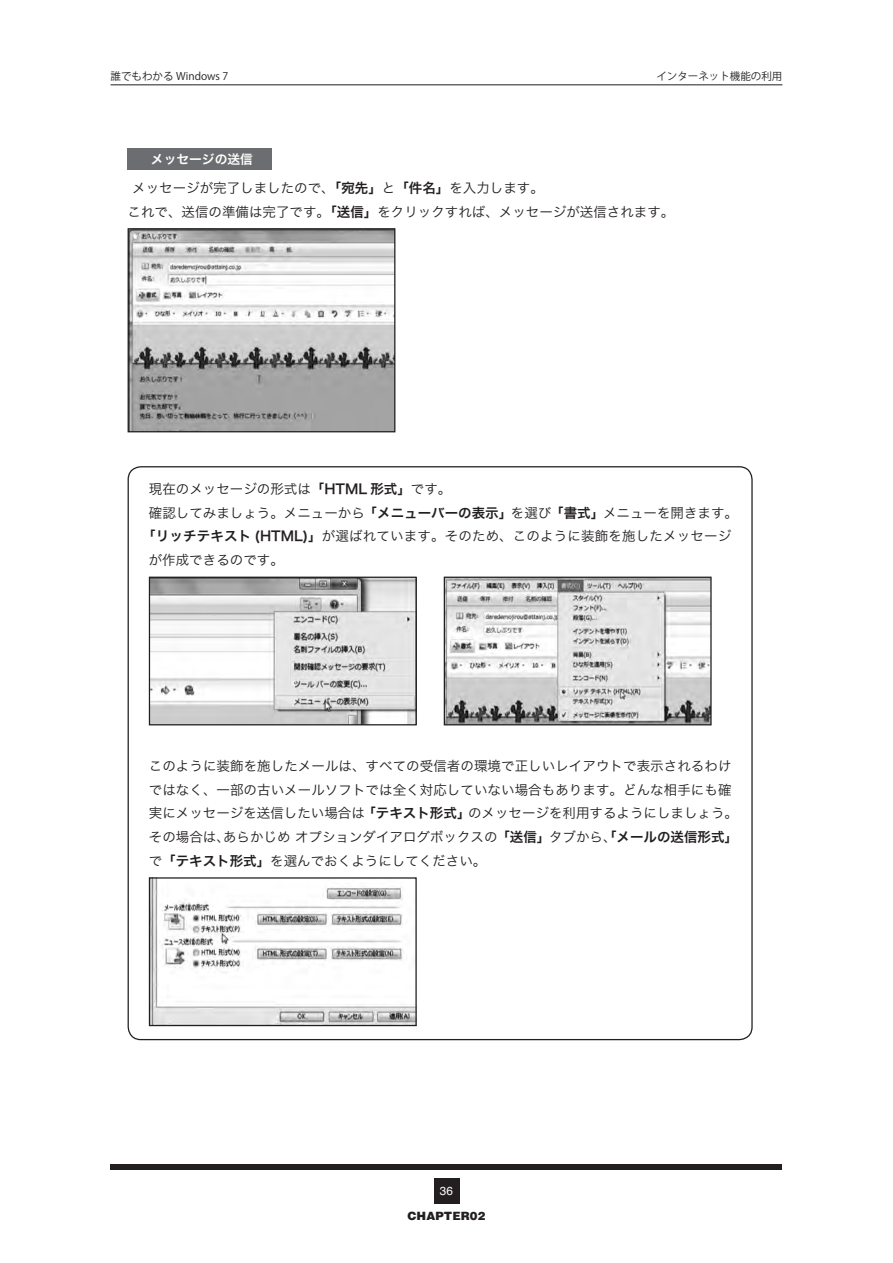
<style>
.page{position:relative;width:893px;height:1263px;background:#fff}
.page>*{position:absolute;margin:0;border:0;box-sizing:border-box;transform-origin:0 0}
.t1{font:13.5px/23.7px "Hira Kaku Pro W3";color:#231f20}
.t2{font:12.75px "Hira Kaku Pro W6";color:#fff}
.t3{font:900 11.7px "Helvetica";color:#231f20}
.t4{font:11.7px "Helvetica";color:#fff}
.t5{font:10.5px "Koz Go Std";color:#231f20}
.s1{font-family:"Hira Kaku Pro W6"}
</style>
<div class="page">
<div style="left:434px;top:1178px;width:25px;height:25px;background:#231f20"></div>
<div style="left:111px;top:1164px;width:671px;height:5px;background:#231f20"></div>
<hr style="left:111px;top:85px;width:671px;height:1px;background:#231f20">
<div style="left:128px;top:149px;width:144px;height:21px;background:#6c6d70"></div>
<img style="left:130px;top:230px;width:263px;height:200px">
<div style="left:128px;top:228px;width:267px;height:204px;border:1px solid #231f20"></div>
<svg style="left:127px;top:466px;width:626px;height:573px"></svg>
<img style="left:151px;top:579px;width:264px;height:144px">
<div style="left:149px;top:577px;width:268px;height:148px;border:1px solid #231f20"></div>
<img style="left:446px;top:579px;width:264px;height:144px">
<div style="left:444px;top:577px;width:268px;height:148px;border:1px solid #231f20"></div>
<img style="left:151px;top:879px;width:264px;height:145px">
<div style="left:149px;top:877px;width:268px;height:149px;border:1px solid #231f20"></div>
<p class="t5" style="left:111px;top:69px;width:119px">誰でもわかる Windows 7</p>
<p class="t5" style="left:656px;top:69px;width:127px">インターネット機能の利用</p>
<p class="t2" style="left:151px;top:148px;width:104px">メッセージの送信</p>
<p class="t1" style="left:132px;top:175px;width:413px">メッセージが完了しましたので、<span class="s1">「宛先」</span>と<span class="s1">「件名」</span>を入力します。</p>
<p class="t1" style="left:128px;top:199px;width:548px">これで、送信の準備は完了です。<span class="s1">「送信」</span>をクリックすれば、メッセージが送信されます。</p>
<p class="t1" style="left:149px;top:476px;width:304px">現在のメッセージの形式は<span class="s1">「HTML 形式」</span>です。</p>
<p class="t1" style="left:149px;top:500px;width:591px">確認してみましょう。メニューから<span class="s1">「メニューバーの表示」</span>を選び<span class="s1">「書式」</span>メニューを開きます。</p>
<p class="t1" style="left:142px;top:523px;width:591px"><span class="s1">「リッチテキスト (HTML)」</span>が選ばれています。そのため、このように装飾を施したメッセージ</p>
<p class="t1" style="left:149px;top:547px;width:136px">が作成できるのです。</p>
<p class="t1" style="left:149px;top:753px;width:591px">このように装飾を施したメールは、すべての受信者の環境で正しいレイアウトで表示されるわけではなく、一部の古いメールソフトでは全く対応していない場合もあります。どんな相手にも確実にメッセージを送信したい場合は<span class="s1">「テキスト形式」</span>のメッセージを利用するようにしましょう。その場合は、あらかじめ オプションダイアログボックスの<span class="s1">「送信」</span>タブから、<span class="s1">「メールの送信形式」</span>で<span class="s1">「テキスト形式」</span>を選んでおくようにしてください。</p>
<p class="t4" style="left:440px;top:1181px;width:15px">36</p>
<p class="t3" style="left:407px;top:1208px;width:79px">CHAPTER02</p>
</div>
